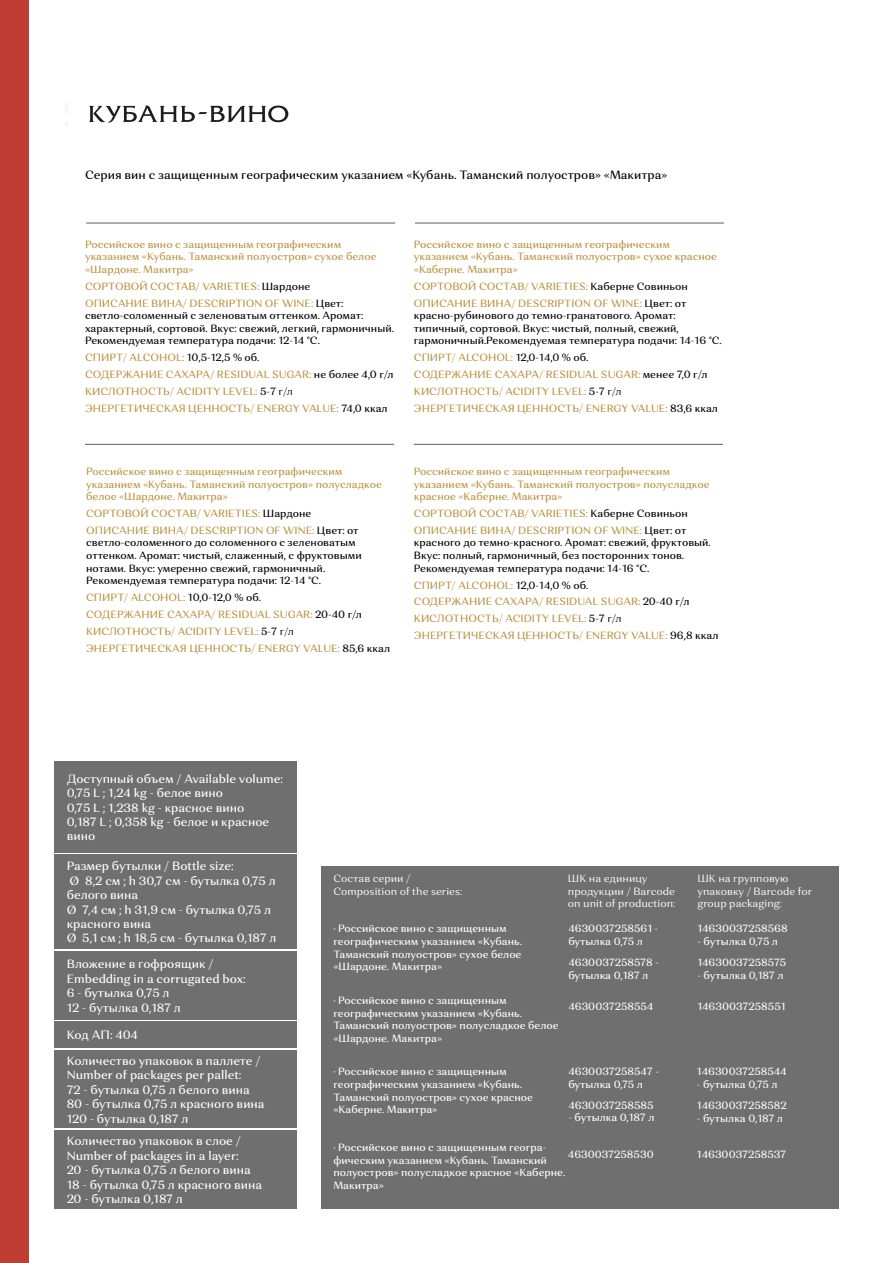
<style>
.page{position:relative;width:893px;height:1263px;background:#fff}
.page>*{position:absolute;margin:0;border:0;box-sizing:border-box;transform-origin:0 0}
.t1{font:500 12px/14.4px "Orchidea Pro";color:#fff}
.t2{font:500 12px "Orchidea Pro";color:#000}
.t3{font:500 10.5px/16.8px "Orchidea Pro";color:#bb9440}
.t4{font:500 10.5px/12.6px "Orchidea Pro";color:#fff}
.t5{font:500 10.5px/12.6px "Orchidea Pro";color:#000}
.t6{font:10.5px/12.6px "Orchidea Pro";color:#fff}
.s1{color:#000}
.s2{font-weight:400;color:#000}
</style>
<div class="page">
<div style="left:0;top:0;width:29px;height:1263px;background:#c03d33"></div>
<div style="left:54px;top:761px;width:242px;height:91px;background:#706f6f"></div>
<div style="left:321px;top:866px;width:518px;height:343px;background:#706f6f"></div>
<div style="left:54px;top:854px;width:242px;height:95px;background:#706f6f"></div>
<div style="left:54px;top:951px;width:242px;height:69px;background:#706f6f"></div>
<div style="left:54px;top:1022px;width:242px;height:26px;background:#706f6f"></div>
<div style="left:54px;top:1050px;width:242px;height:78px;background:#706f6f"></div>
<div style="left:54px;top:1130px;width:242px;height:79px;background:#706f6f"></div>
<hr style="left:85px;top:444px;width:309px;height:1px;background:#706f6f">
<svg style="left:89px;top:106px;width:199px;height:16px"></svg>
<svg style="left:65px;top:102px;width:4px;height:11px"></svg>
<hr style="left:414px;top:444px;width:309px;height:1px;background:#706f6f">
<hr style="left:86px;top:222px;width:309px;height:2px;background:#706f6f">
<hr style="left:415px;top:222px;width:309px;height:2px;background:#706f6f">
<p class="t2" style="left:85px;top:167px;width:584px">Серия вин с защищенным географическим указанием «Кубань. Таманский полуостров» «Макитра»</p>
<p class="t3" style="left:85px;top:238px;width:293px;line-height:12.6px">Российское вино с защищенным географическим указанием «Кубань. Таманский полуостров» сухое белое «Шардоне. Макитра»</p>
<p class="t3" style="left:85px;top:278px;width:260px">СОРТОВОЙ СОСТАВ/ VARIETIES: <span class="s1">Шардоне<br></span>ОПИСАНИЕ ВИНА/ DESCRIPTION OF WINE: <span class="s1">Цвет:</span></p>
<p class="t5" style="left:85px;top:309px;width:310px">светло-соломенный с зеленоватым оттенком. Аромат: характерный, сортовой. Вкус: свежий, легкий, гармоничный.<br>Рекомендуемая температура подачи: 12-14 °С.</p>
<p class="t3" style="left:85px;top:349px;width:310px">СПИРТ/ ALCOHOL: <span class="s1">10,5-12,5 % об.<br></span>СОДЕРЖАНИЕ САХАРА/ RESIDUAL SUGAR: <span class="s1">не более 4,0 г/л </span>КИСЛОТНОСТЬ/ ACIDITY LEVEL: <span class="s1">5-7</span> <span class="s2">г/л </span>ЭНЕРГЕТИЧЕСКАЯ ЦЕННОСТЬ/ ENERGY VALUE: <span class="s1">74,0 ккал</span></p>
<p class="t3" style="left:414px;top:238px;width:305px;line-height:12.6px">Российское вино с защищенным географическим указанием «Кубань. Таманский полуостров» сухое красное «Каберне. Макитра»</p>
<p class="t3" style="left:414px;top:278px;width:275px">СОРТОВОЙ СОСТАВ/ VARIETIES: <span class="s1">Каберне Совиньон<br></span>ОПИСАНИЕ ВИНА/ DESCRIPTION OF WINE: <span class="s1">Цвет: от</span></p>
<p class="t5" style="left:414px;top:309px;width:309px">красно-рубинового до темно-гранатового. Аромат: типичный, сортовой. Вкус: чистый, полный, свежий, гармоничный.Рекомендуемая температура подачи: 14-16 °С.</p>
<p class="t3" style="left:414px;top:349px;width:306px">СПИРТ/ ALCOHOL: <span class="s1">12,0-14,0 % об.<br></span>СОДЕРЖАНИЕ САХАРА/ RESIDUAL SUGAR: <span class="s1">менее 7,0 г/л </span>КИСЛОТНОСТЬ/ ACIDITY LEVEL: <span class="s1">5-7</span> <span class="s2">г/л </span>ЭНЕРГЕТИЧЕСКАЯ ЦЕННОСТЬ/ ENERGY VALUE: <span class="s1">83,6 ккал</span></p>
<p class="t3" style="left:86px;top:465px;width:297px;line-height:12.6px">Российское вино с защищенным географическим указанием «Кубань. Таманский полуостров» полусладкое белое «Шардоне. Макитра»</p>
<p class="t3" style="left:86px;top:505px;width:274px">СОРТОВОЙ СОСТАВ/ VARIETIES: <span class="s1">Шардоне<br></span>ОПИСАНИЕ ВИНА/ DESCRIPTION OF WINE: <span class="s1">Цвет: от</span></p>
<p class="t5" style="left:86px;top:536px;width:277px">светло-соломенного до соломенного с зеленоватым оттенком. Аромат: чистый, слаженный, с фруктовыми нотами. Вкус: умеренно свежий, гармоничный.<br>Рекомендуемая температура подачи: 12-14 °С.</p>
<p class="t3" style="left:86px;top:589px;width:305px">СПИРТ/ ALCOHOL: <span class="s1">10,0-12,0 % об.<br></span>СОДЕРЖАНИЕ САХАРА/ RESIDUAL SUGAR: <span class="s1">20-40 г/л </span>КИСЛОТНОСТЬ/ ACIDITY LEVEL: <span class="s1">5-7</span> <span class="s2">г/л </span>ЭНЕРГЕТИЧЕСКАЯ ЦЕННОСТЬ/ ENERGY VALUE: <span class="s1">85,6 ккал</span></p>
<p class="t3" style="left:414px;top:465px;width:297px;line-height:12.6px">Российское вино с защищенным географическим указанием «Кубань. Таманский полуостров» полусладкое красное «Каберне. Макитра»</p>
<p class="t3" style="left:414px;top:505px;width:275px">СОРТОВОЙ СОСТАВ/ VARIETIES: <span class="s1">Каберне Совиньон<br></span>ОПИСАНИЕ ВИНА/ DESCRIPTION OF WINE: <span class="s1">Цвет: от</span></p>
<p class="t5" style="left:414px;top:536px;width:298px">красного до темно-красного. Аромат: свежий, фруктовый.<br>Вкус: полный, гармоничный, без посторонних тонов.<br>Рекомендуемая температура подачи: 14-16 °С.</p>
<p class="t3" style="left:414px;top:576px;width:306px">СПИРТ/ ALCOHOL: <span class="s1">12,0-14,0 % об.<br></span>СОДЕРЖАНИЕ САХАРА/ RESIDUAL SUGAR: <span class="s1">20-40 г/л </span>КИСЛОТНОСТЬ/ ACIDITY LEVEL: <span class="s1">5-7</span> <span class="s2">г/л </span>ЭНЕРГЕТИЧЕСКАЯ ЦЕННОСТЬ/ ENERGY VALUE: <span class="s1">96,8 ккал</span></p>
<p class="t1" style="left:67px;top:771px;width:218px">Доступный объем / Available volume:<br>0,75 L ; 1,24 kg - белое вино<br>0,75 L ; 1,238 kg - красное вино<br>0,187 L ; 0,358 kg - белое и красное вино</p>
<p class="t1" style="left:67px;top:859px;width:211px">Размер бутылки / Bottle size:<br>Ø 8,2 см ; h 30,7 см - бутылка 0,75 л белого вина<br>Ø 7,4 см ; h 31,9 см - бутылка 0,75 л красного вина<br>Ø 5,1 см ; h 18,5 см - бутылка 0,187 л</p>
<p class="t1" style="left:67px;top:957px;width:181px">Вложение в гофроящик /<br>Embedding in a corrugated box:<br>6 - бутылка 0,75 л<br>12 - бутылка 0,187 л</p>
<p class="t1" style="left:67px;top:1022px;width:195px;line-height:25.5px">Код АП: 404<br>Количество упаковок в паллете /</p>
<p class="t1" style="left:67px;top:1068px;width:199px">Number of packages per pallet:<br>72 - бутылка 0,75 л белого вина<br>80 - бутылка 0,75 л красного вина<br>120 - бутылка 0,187 л</p>
<p class="t1" style="left:67px;top:1134px;width:197px">Количество упаковок в слое /<br>Number of packages in a layer:<br>20 - бутылка 0,75 л белого вина<br>18 - бутылка 0,75 л красного вина<br>20 - бутылка 0,187 л</p>
<p class="t6" style="left:333px;top:872px;width:130px">Состав серии /<br>Composition of the series:</p>
<p class="t6" style="left:568px;top:872px;width:109px">ШК на единицу продукции / Barcode on unit of production:</p>
<p class="t6" style="left:697px;top:872px;width:116px">ШК на групповую упаковку / Barcode for group packaging:</p>
<p class="t4" style="left:568px;top:922px;width:91px">4630037258561 - бутылка 0,75 л</p>
<p class="t4" style="left:568px;top:956px;width:92px">4630037258578 - бутылка 0,187 л</p>
<p class="t4" style="left:568px;top:1000px;width:87px">4630037258554</p>
<p class="t4" style="left:333px;top:922px;width:190px">· Российское вино с защищенным географическим указанием «Кубань.<br>Таманский полуостров» сухое белое «Шардоне. Макитра»</p>
<p class="t4" style="left:333px;top:994px;width:227px">· Российское вино с защищенным географическим указанием «Кубань.<br>Таманский полуостров» полусладкое белое «Шардоне. Макитра»</p>
<p class="t4" style="left:333px;top:1065px;width:201px">· Российское вино с защищенным географическим указанием «Кубань.<br>Таманский полуостров» сухое красное «Каберне. Макитра»</p>
<p class="t4" style="left:333px;top:1141px;width:233px">· Российское вино с защищенным геогра&shy;фическим указанием «Кубань. Таманский полуостров» полусладкое красное «Каберне.<br>Макитра»</p>
<p class="t4" style="left:568px;top:1065px;width:92px">4630037258547 - бутылка 0,75 л</p>
<p class="t4" style="left:568px;top:1099px;width:87px">4630037258585</p>
<p class="t4" style="left:568px;top:1111px;width:88px">- бутылка 0,187 л</p>
<p class="t4" style="left:568px;top:1148px;width:87px">4630037258530</p>
<p class="t4" style="left:697px;top:922px;width:92px">14630037258568</p>
<p class="t4" style="left:697px;top:931px;width:91px;line-height:21.1px">- бутылка 0,75 л<br>14630037258575</p>
<p class="t4" style="left:697px;top:969px;width:88px">- бутылка 0,187 л</p>
<p class="t4" style="left:697px;top:1000px;width:90px">14630037258551</p>
<p class="t4" style="left:697px;top:1065px;width:91px">14630037258544</p>
<p class="t4" style="left:697px;top:1074px;width:91px;line-height:21.1px">- бутылка 0,75 л<br>14630037258582</p>
<p class="t4" style="left:697px;top:1112px;width:88px">- бутылка 0,187 л</p>
<p class="t4" style="left:697px;top:1148px;width:91px">14630037258537</p>
</div>
